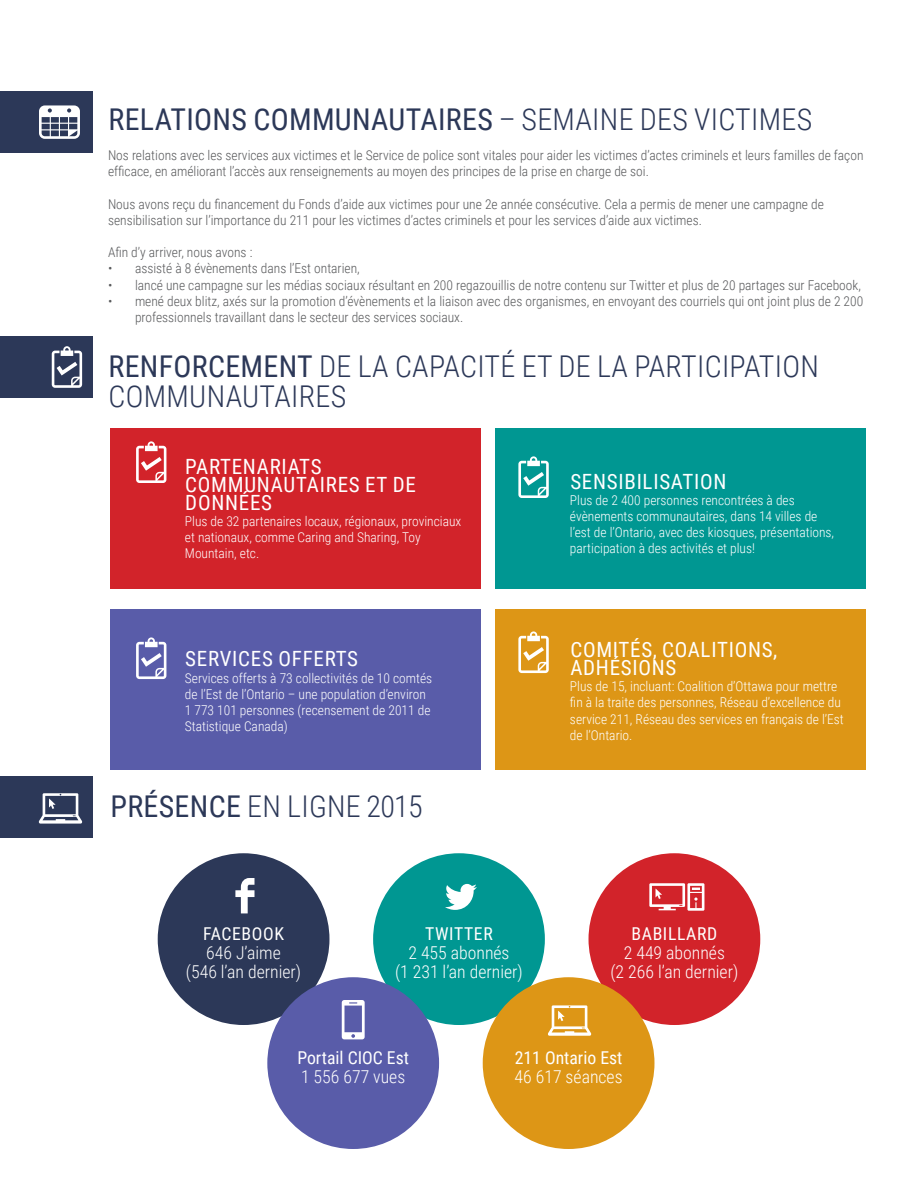
<style>
.page{position:relative;width:918px;height:1188px;background:#fff}
.page>*{position:absolute;margin:0;border:0;box-sizing:border-box;transform-origin:0 0}
.t1{font:300 30px/30px "Roboto Condensed";letter-spacing:.01em;color:#2c3858}
.t2{font:30px "Roboto Condensed";letter-spacing:.01em;color:#2c3858}
.t3{font:21px/18px "Roboto Condensed";letter-spacing:.035em;color:#fff}
.t4{font:300 17.7px/19px "Roboto Condensed";color:#fff;text-align:center}
.t5{font:17.7px "Roboto Condensed";letter-spacing:.01em;color:#fff}
.t6{font:17.7px "Roboto Condensed";letter-spacing:.035em;color:#fff}
.t7{font:300 13.5px/16.2px "Roboto Condensed";color:#58595b}
.t8{font:300 13.5px/16.2px "Roboto Condensed";color:#fff}
.s1{font-weight:300}
.s2{font-weight:400}
</style>
<div class="page">
<div style="left:0;top:91px;width:93px;height:62px;background:#2c3858"></div>
<svg style="left:39px;top:105px;width:41px;height:34px"></svg>
<div style="left:0;top:336px;width:93px;height:62px;background:#2c3858"></div>
<div style="left:0;top:777px;width:93px;height:61px;background:#2c3858"></div>
<svg style="left:52px;top:346px;width:30px;height:42px"></svg>
<svg style="left:39px;top:793px;width:43px;height:31px"></svg>
<div style="left:158px;top:853px;width:171px;height:172px;background:#2c3858;border-radius:50%"></div>
<div style="left:373px;top:853px;width:172px;height:172px;background:#009792;border-radius:50%"></div>
<div style="left:589px;top:853px;width:171px;height:172px;background:#d2232a;border-radius:50%"></div>
<div style="left:267px;top:977px;width:172px;height:172px;background:#595ca9;border-radius:50%"></div>
<div style="left:483px;top:977px;width:171px;height:172px;background:#dd9616;border-radius:50%"></div>
<svg style="left:235px;top:878px;width:20px;height:35px"></svg>
<svg style="left:445px;top:884px;width:32px;height:26px"></svg>
<svg style="left:649px;top:883px;width:55px;height:28px"></svg>
<svg style="left:342px;top:1000px;width:23px;height:39px"></svg>
<svg style="left:548px;top:1005px;width:43px;height:31px"></svg>
<div style="left:110px;top:428px;width:371px;height:161px;background:#d2232a"></div>
<div style="left:495px;top:428px;width:371px;height:161px;background:#009792"></div>
<svg style="left:136px;top:441px;width:30px;height:42px"></svg>
<svg style="left:518px;top:456px;width:31px;height:42px"></svg>
<div style="left:110px;top:609px;width:371px;height:160px;background:#595ca9"></div>
<div style="left:495px;top:609px;width:371px;height:160px;background:#dd9616"></div>
<svg style="left:136px;top:637px;width:30px;height:42px"></svg>
<svg style="left:518px;top:631px;width:31px;height:42px"></svg>
<h1 class="t2" style="left:109px;top:99px;width:705px">RELATIONS COMMUNAUTAIRES <span class="s1">– SEMAINE DES VICTIMES</span></h1>
<p class="t7" style="left:108px;top:147px;width:757px">Nos relations avec les services aux victimes et le Service de police sont vitales pour aider les victimes d’actes criminels et leurs familles de façon efficace, en améliorant l’accès aux renseignements au moyen des principes de la prise en charge de soi.</p>
<p class="t7" style="left:108px;top:195px;width:717px">Nous avons reçu du financement du Fonds d’aide aux victimes pour une 2e année consécutive. Cela a permis de mener une campagne de sensibilisation sur l’importance du 211 pour les victimes d’actes criminels et pour les services d’aide aux victimes.</p>
<p class="t7" style="left:108px;top:244px;width:146px">Afin d’y arriver, nous avons :</p>
<p class="t7" style="left:108px;top:260px;width:253px">• assisté à 8 évènements dans l’Est ontarien,</p>
<p class="t7" style="left:108px;top:276px;width:755px">• lancé une campagne sur les médias sociaux résultant en 200 regazouillis de notre contenu sur Twitter et plus de 20 partages sur Facebook,</p>
<p class="t7" style="left:135px;top:292px;width:730px;text-indent:-27px">• mené deux blitz, axés sur la promotion d’évènements et la liaison avec des organismes, en envoyant des courriels qui ont joint plus de 2 200 professionnels travaillant dans le secteur des services sociaux.</p>
<h1 class="t1" style="left:109px;top:350px;width:712px"><span class="s2">RENFORCEMENT</span> DE LA CAPACITÉ ET DE LA PARTICIPATION<br>COMMUNAUTAIRES</h1>
<h2 class="t3" style="left:185px;top:456px;width:232px">PARTENARIATS<br>COMMUNAUTAIRES ET DE<br>DONNÉES</h2>
<p class="t8" style="left:185px;top:512px;width:278px">Plus de 32 partenaires locaux, régionaux, provinciaux et nationaux, comme Caring and Sharing, Toy<br>Mountain, etc.</p>
<h2 class="t3" style="left:185px;top:649px;width:174px">SERVICES OFFERTS</h2>
<p class="t8" style="left:185px;top:669px;width:249px">Services offerts à 73 collectivités de 10 comtés de l’Est de l’Ontario – une population d’environ 1 773 101 personnes (recensement de 2011 de Statistique Canada)</p>
<h1 class="t1" style="left:110px;top:791px;width:314px"><span class="s2">PRÉSENCE</span> EN LIGNE 2015</h1>
<h3 class="t6" style="left:203px;top:921px;width:82px">FACEBOOK</h3>
<h3 class="t4" style="left:186px;top:942px;width:117px">646 J’aime<br>(546 l’an dernier)</h3>
<h3 class="t6" style="left:425px;top:921px;width:69px">TWITTER</h3>
<h3 class="t4" style="left:395px;top:942px;width:129px">2 455 abonnés<br>(1 231 l’an dernier)</h3>
<h2 class="t3" style="left:570px;top:471px;width:158px">SENSIBILISATION</h2>
<p class="t8" style="left:570px;top:491px;width:266px">Plus de 2 400 personnes rencontrées à des évènements communautaires, dans 14 villes de l’est de l’Ontario, avec des kiosques, présentations, participation à des activités et plus!</p>
<h2 class="t3" style="left:570px;top:640px;width:208px">COMITÉS, COALITIONS,<br>ADHÉSIONS</h2>
<p class="t8" style="left:570px;top:678px;width:275px">Plus de 15, incluant: Coalition d’Ottawa pour mettre fin à la traite des personnes, Réseau d’excellence du service 211, Réseau des services en français de l’Est de l’Ontario.</p>
<h3 class="t6" style="left:632px;top:921px;width:87px">BABILLARD</h3>
<h3 class="t4" style="left:610px;top:942px;width:129px">2 449 abonnés<br>(2 266 l’an dernier)</h3>
<h3 class="t5" style="left:297px;top:1045px;width:113px">Portail CIOC Est</h3>
<h3 class="t4" style="left:301px;top:1066px;width:106px">1 556 677 vues</h3>
<h3 class="t5" style="left:515px;top:1045px;width:109px">211 Ontario Est</h3>
<h3 class="t4" style="left:515px;top:1066px;width:109px">46 617 séances</h3>
</div>
